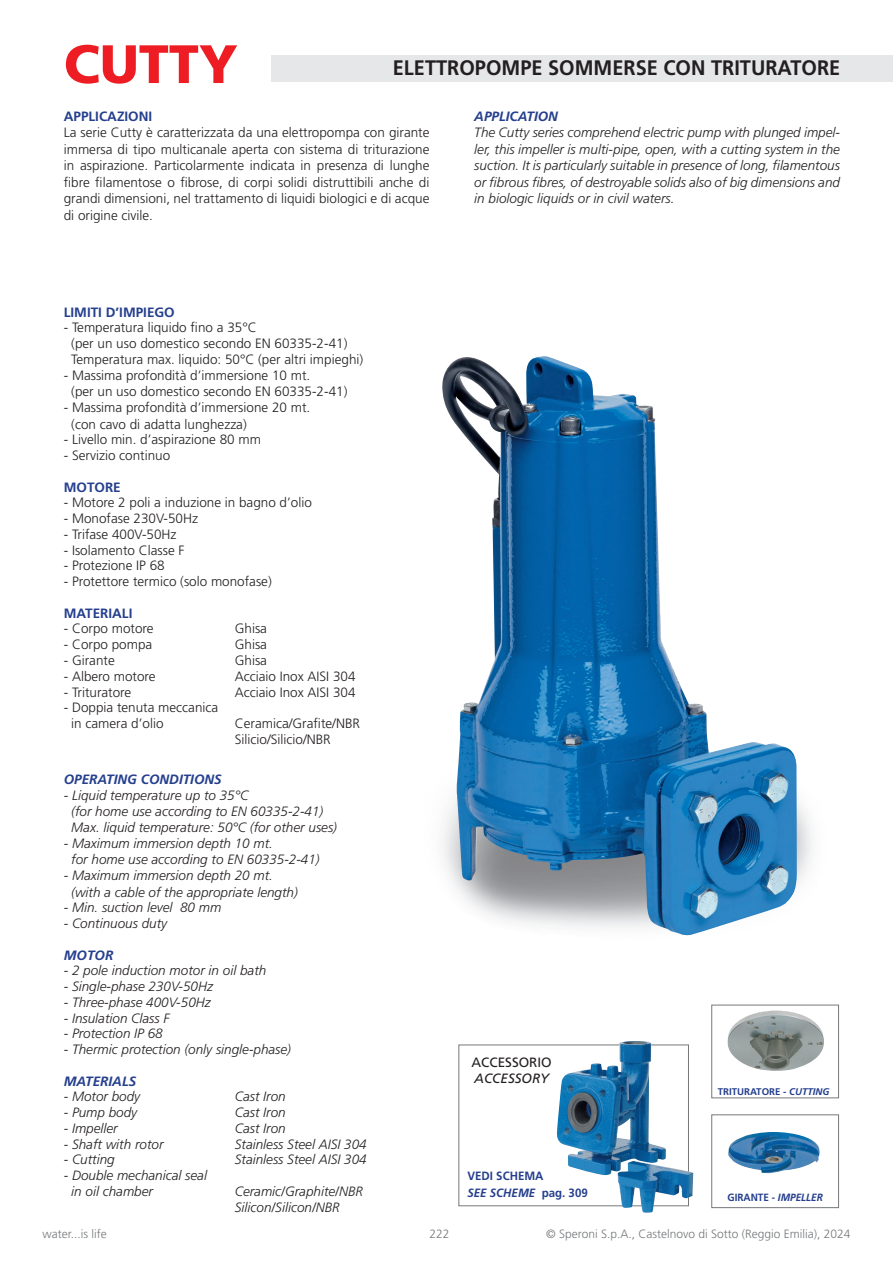
<style>
.page{position:relative;width:893px;height:1263px;background:#fff}
.page>*{position:absolute;margin:0;border:0;box-sizing:border-box;transform-origin:0 0}
.t1{font:900 54px "Frutiger LT Std";color:#ee1d23}
.t2{font:700 21px "Frutiger LT Std";color:#231f20;scale:.95 1}
.t3{font:300 13.5px/16.5px "Frutiger LT Std";color:#231f20}
.t4{font:italic 300 13.5px/16.5px "Frutiger LT Std";color:#231f20}
.t5{font:italic 700 13.5px "Frutiger LT Std";color:#253f8e}
.t6{font:700 13.5px "Frutiger LT Std";color:#253f8e}
.t7{font:13.5px "Frutiger LT Std";color:#231f20}
.t8{font:italic 13.5px "Frutiger LT Std";color:#231f20}
.t9{font:300 12px "Frutiger LT Std";color:#76787b}
.t10{font:700 12px/16.5px "Frutiger LT Std";color:#253f8e;scale:.96 1}
.t11{font:700 10.5px "Frutiger LT Std";color:#253f8e;scale:.95 1}
.t12{font:700 9.75px "Frutiger LT Std";color:#253f8e}
.s1{font-style:italic}
</style>
<div class="page">
<div style="left:204px;top:55px;width:689px;height:26px;background:#e6e7e9"></div>
<div style="left:711px;top:1005px;width:128px;height:93px;background:#fff;border:1px solid #76787b"></div>
<div style="left:64px;top:43px;width:207px;height:48px;background:#fff"></div>
<img style="left:442px;top:356px;width:355px;height:580px">
<img style="left:727px;top:1010px;width:97px;height:61px">
<div style="left:711px;top:1114px;width:128px;height:94px;background:#fff;border:1px solid #76787b"></div>
<img style="left:728px;top:1132px;width:92px;height:41px">
<div style="left:458px;top:1044px;width:231px;height:162px;border:1px solid #76787b"></div>
<img style="left:556px;top:1041px;width:110px;height:167px">
<h1 class="t1" style="left:64px;top:32px;width:176px">CUTTY</h1>
<h2 class="t2" style="left:393px;top:55px;width:472px">ELETTROPOMPE SOMMERSE CON TRITURATORE</h2>
<p class="t6" style="left:64px;top:108px;width:90px">APPLICAZIONI</p>
<p class="t3" style="left:64px;top:125px;width:367px;text-align:justify">La serie Cutty è caratterizzata da una elettropompa con girante immersa di tipo multicanale aperta con sistema di triturazione in aspirazione. Particolarmente indicata in presenza di lunghe fibre filamentose o fibrose, di corpi solidi distruttibili anche di grandi dimensioni, nel trattamento di liquidi biologici e di acque di origine civile.</p>
<p class="t6" style="left:64px;top:304px;width:113px">LIMITI D’IMPIEGO</p>
<p class="t3" style="left:71px;top:320px;width:293px;line-height:15.8px;text-indent:-8px">- Temperatura liquido fino a 35°C<br>(per un uso domestico secondo EN 60335-2-41)<br>Temperatura max. liquido: 50°C (per altri impieghi)</p>
<p class="t3" style="left:71px;top:367px;width:278px;text-indent:-8px">- Massima profondità d’immersione 10 mt.<br>(per un uso domestico secondo EN 60335-2-41)</p>
<p class="t3" style="left:71px;top:400px;width:241px;text-indent:-8px">- Massima profondità d’immersione 20 mt. (con cavo di adatta lunghezza)</p>
<p class="t3" style="left:64px;top:432px;width:199px">- Livello min. d’aspirazione 80 mm</p>
<p class="t3" style="left:64px;top:447px;width:108px">- Servizio continuo</p>
<p class="t6" style="left:64px;top:479px;width:59px">MOTORE</p>
<p class="t3" style="left:64px;top:495px;width:250px">- Motore 2 poli a induzione in bagno d’olio</p>
<p class="t3" style="left:64px;top:510px;width:136px">- Monofase 230V-50Hz</p>
<p class="t3" style="left:64px;top:526px;width:114px">- Trifase 400V-50Hz</p>
<p class="t3" style="left:64px;top:542px;width:122px">- Isolamento Classe F</p>
<p class="t3" style="left:64px;top:558px;width:103px">- Protezione IP 68</p>
<p class="t3" style="left:64px;top:573px;width:210px">- Protettore termico (solo monofase)</p>
<p class="t6" style="left:64px;top:605px;width:70px">MATERIALI</p>
<p class="t3" style="left:64px;top:621px;width:91px">- Corpo motore</p>
<p class="t3" style="left:235px;top:621px;width:34px">Ghisa</p>
<p class="t3" style="left:64px;top:636px;width:90px">- Corpo pompa</p>
<p class="t3" style="left:235px;top:636px;width:34px">Ghisa</p>
<p class="t3" style="left:64px;top:652px;width:52px">- Girante</p>
<p class="t3" style="left:235px;top:652px;width:34px">Ghisa</p>
<p class="t3" style="left:64px;top:668px;width:93px">- Albero motore</p>
<p class="t3" style="left:235px;top:668px;width:122px">Acciaio Inox AISI 304</p>
<p class="t3" style="left:64px;top:684px;width:69px">- Trituratore</p>
<p class="t3" style="left:235px;top:684px;width:122px">Acciaio Inox AISI 304</p>
<p class="t3" style="left:71px;top:700px;width:149px;line-height:15.8px;text-indent:-8px">- Doppia tenuta meccanica in camera d’olio</p>
<p class="t3" style="left:235px;top:716px;width:127px;line-height:15.8px">Ceramica/Grafite/NBR<br>Silicio/Silicio/NBR</p>
<p class="t5" style="left:64px;top:771px;width:160px">OPERATING CONDITIONS</p>
<p class="t4" style="left:71px;top:787px;width:267px;line-height:16px;text-indent:-8px">- Liquid temperature up to 35°C<br>(for home use according to EN 60335-2-41)<br>Max. liquid temperature: 50°C (for other uses)</p>
<p class="t4" style="left:71px;top:835px;width:250px;text-indent:-8px">- Maximum immersion depth 10 mt.<br>for home use according to EN 60335-2-41)</p>
<p class="t4" style="left:71px;top:868px;width:228px;text-indent:-8px">- Maximum immersion depth 20 mt. (with a cable of the appropriate length)</p>
<p class="t4" style="left:64px;top:899px;width:159px">- Min. suction level 80 mm</p>
<p class="t4" style="left:64px;top:915px;width:105px">- Continuous duty</p>
<p class="t5" style="left:64px;top:947px;width:51px">MOTOR</p>
<p class="t4" style="left:64px;top:962px;width:204px">- 2 pole induction motor in oil bath</p>
<p class="t4" style="left:64px;top:978px;width:151px">- Single-phase 230V-50Hz</p>
<p class="t4" style="left:64px;top:994px;width:149px">- Three-phase 400V-50Hz</p>
<p class="t4" style="left:64px;top:1010px;width:107px">- Insulation Class F</p>
<p class="t4" style="left:64px;top:1026px;width:101px">- Protection IP 68</p>
<p class="t4" style="left:64px;top:1041px;width:229px">- Thermic protection (only single-phase)</p>
<p class="t5" style="left:64px;top:1073px;width:74px">MATERIALS</p>
<p class="t4" style="left:64px;top:1089px;width:78px">- Motor body</p>
<p class="t4" style="left:235px;top:1089px;width:53px">Cast Iron</p>
<p class="t4" style="left:64px;top:1104px;width:75px">- Pump body</p>
<p class="t4" style="left:235px;top:1104px;width:53px">Cast Iron</p>
<p class="t4" style="left:64px;top:1120px;width:55px">- Impeller</p>
<p class="t4" style="left:235px;top:1120px;width:53px">Cast Iron</p>
<p class="t4" style="left:64px;top:1136px;width:101px">- Shaft with rotor</p>
<p class="t4" style="left:235px;top:1136px;width:134px">Stainless Steel AISI 304</p>
<p class="t4" style="left:64px;top:1152px;width:53px">- Cutting</p>
<p class="t4" style="left:235px;top:1152px;width:134px">Stainless Steel AISI 304</p>
<p class="t4" style="left:71px;top:1168px;width:137px;line-height:15.8px;text-indent:-8px">- Double mechanical seal in oil chamber</p>
<p class="t4" style="left:235px;top:1183px;width:130px;line-height:15.8px">Ceramic/Graphite/NBR<br>Silicon/Silicon/NBR</p>
<p class="t5" style="left:474px;top:108px;width:85px">APPLICATION</p>
<p class="t4" style="left:474px;top:124px;width:367px;text-align:justify">The Cutty series comprehend electric pump with plunged impel&shy;ler, this impeller is multi-pipe, open, with a cutting system in the suction. It is particularly suitable in presence of long, filamentous or fibrous fibres, of destroyable solids also of big dimensions and in biologic liquids or in civil waters.</p>
<p class="t7" style="left:472px;top:1054px;width:82px">ACCESSORIO</p>
<p class="t8" style="left:474px;top:1070px;width:76px">ACCESSORY</p>
<p class="t10" style="left:467px;top:1168px;width:127px">VEDI SCHEMA<br><span class="s1">SEE SCHEME</span> pag. 309</p>
<p class="t12" style="left:718px;top:1085px;width:113px">TRITURATORE - <span class="s1">CUTTING</span></p>
<p class="t11" style="left:727px;top:1191px;width:102px">GIRANTE - <span class="s1">IMPELLER</span></p>
<p class="t9" style="left:43px;top:1227px;width:66px">water...is life</p>
<p class="t9" style="left:429px;top:1227px;width:22px">222</p>
<p class="t9" style="left:546px;top:1227px;width:306px">© Speroni S.p.A., Castelnovo di Sotto (Reggio Emilia), 2024</p>
</div>
